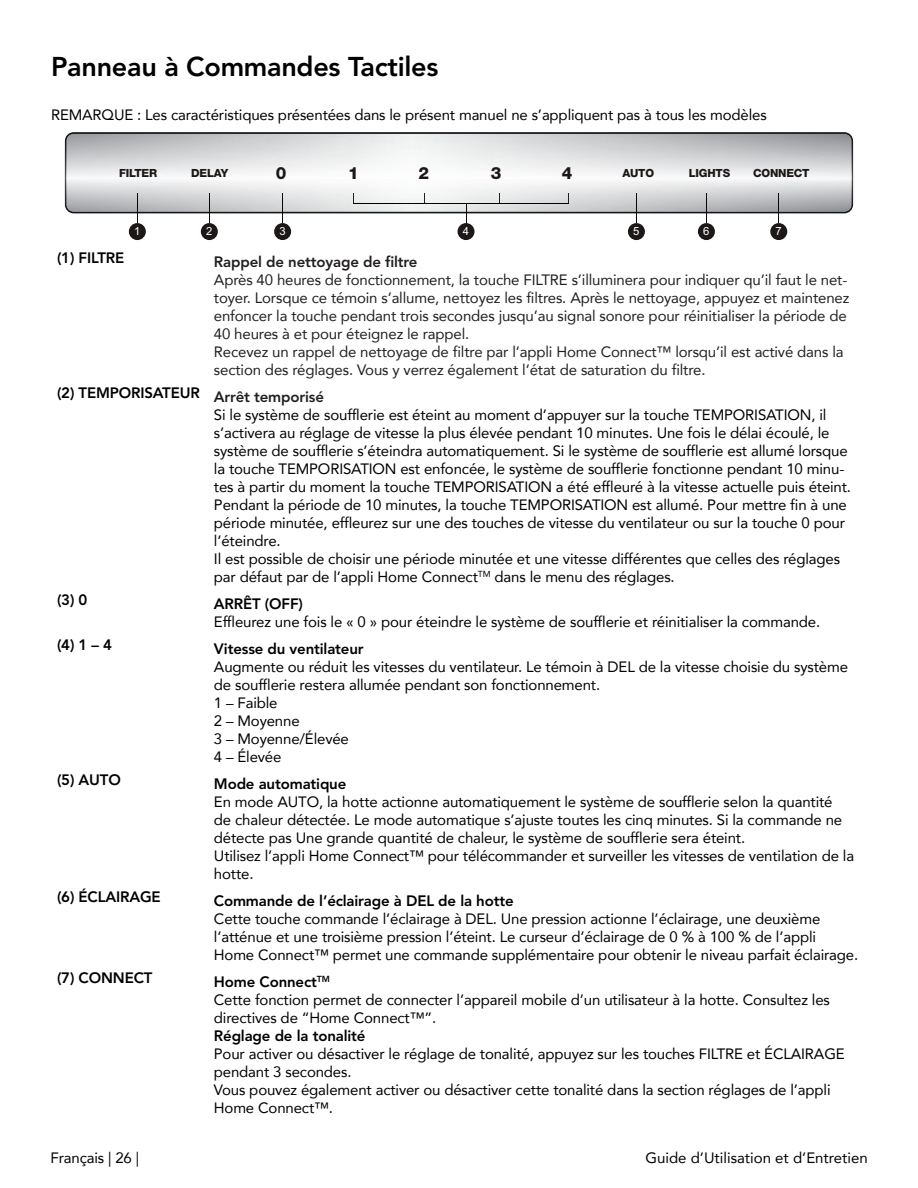
<style>
.page{position:relative;width:918px;height:1188px;background:#fff}
.page>*{position:absolute;margin:0;border:0;box-sizing:border-box;transform-origin:0 0}
.t1{font:800 27px "Avenir LT Std";letter-spacing:-.01em;color:#000}
.t2{font:800 16.8px "Helvetica Neue LT Std";color:#1d1818}
.t3{font:15px/18px "Avenir";letter-spacing:-.01em;color:#000}
.t4{font:15px/18px "Avenir";letter-spacing:-.01em;color:#231f20}
.t5{font:800 15px "Avenir LT Std";letter-spacing:-.01em;color:#000}
.t6{font:800 15px "Avenir LT Std";letter-spacing:-.01em;color:#231f20}
.t7{font:800 11.25px "Helvetica Neue LT Std";letter-spacing:-.015em;color:#1d1818}
.t8{font:11.25px "Arial";color:#fff}
.s1{color:#231f20}
</style>
<div class="page">
<svg style="left:66px;top:133px;width:786px;height:80px"></svg>
<hr style="left:353px;top:203px;width:216px;height:1px;background:#000001">
<svg style="left:466px;top:204px;width:1px;height:19px"></svg>
<hr style="left:282px;top:193px;width:1px;height:30px;background:#050504">
<hr style="left:636px;top:193px;width:1px;height:30px;background:#050504">
<hr style="left:706px;top:193px;width:1px;height:30px;background:#050504">
<hr style="left:778px;top:193px;width:1px;height:30px;background:#050504">
<hr style="left:209px;top:193px;width:1px;height:30px;background:#050504">
<hr style="left:137px;top:193px;width:1px;height:30px;background:#050504">
<div style="left:458px;top:223px;width:17px;height:17px;background:#1d1818;border-radius:50%"></div>
<div style="left:274px;top:223px;width:17px;height:17px;background:#1d1818;border-radius:50%"></div>
<div style="left:628px;top:223px;width:17px;height:17px;background:#1d1818;border-radius:50%"></div>
<div style="left:698px;top:223px;width:17px;height:17px;background:#1d1818;border-radius:50%"></div>
<div style="left:770px;top:223px;width:17px;height:17px;background:#1d1818;border-radius:50%"></div>
<div style="left:201px;top:223px;width:17px;height:17px;background:#1d1818;border-radius:50%"></div>
<div style="left:129px;top:223px;width:17px;height:17px;background:#1d1818;border-radius:50%"></div>
<h1 class="t1" style="left:51px;top:50px;width:389px">Panneau à Commandes Tactiles</h1>
<p class="t3" style="left:51px;top:106px;width:717px">REMARQUE : Les caractéristiques présentées dans le présent manuel ne s’appliquent pas à tous les modèles</p>
<p class="t7" style="left:119px;top:166px;width:40px">FILTER</p>
<p class="t7" style="left:191px;top:166px;width:39px">DELAY</p>
<p class="t2" style="left:276px;top:163px;width:12px">0</p>
<p class="t2" style="left:348px;top:163px;width:12px">1</p>
<p class="t2" style="left:418px;top:163px;width:12px">2</p>
<p class="t2" style="left:491px;top:163px;width:12px">3</p>
<p class="t2" style="left:562px;top:163px;width:12px">4</p>
<p class="t7" style="left:622px;top:166px;width:33px">AUTO</p>
<p class="t7" style="left:689px;top:166px;width:43px">LIGHTS</p>
<p class="t7" style="left:753px;top:166px;width:58px">CONNECT</p>
<p class="t8" style="left:134px;top:223px;width:8px">1</p>
<p class="t8" style="left:206px;top:223px;width:8px">2</p>
<p class="t8" style="left:279px;top:223px;width:8px">3</p>
<p class="t8" style="left:463px;top:223px;width:8px">4</p>
<p class="t8" style="left:633px;top:223px;width:8px">5</p>
<p class="t8" style="left:703px;top:223px;width:8px">6</p>
<p class="t8" style="left:776px;top:223px;width:8px">7</p>
<p class="t5" style="left:57px;top:249px;width:69px">(1) FILTRE</p>
<p class="t6" style="left:214px;top:253px;width:205px">Rappel de nettoyage de filtre</p>
<p class="t4" style="left:214px;top:270px;width:637px">Après 40 heures de fonctionnement, la touche FILTRE s’illuminera pour indiquer qu’il faut le net&shy;toyer. Lorsque ce témoin s’allume, nettoyez les filtres. Après le nettoyage, appuyez et maintenez enfoncer la touche pendant trois secondes jusqu’au signal sonore pour réinitialiser la période de 40 heures à et pour éteignez le rappel.<br>Recevez un rappel de nettoyage de filtre par l’appli Home Connect™ lorsqu’il est activé dans la section des réglages. Vous y verrez également l’état de saturation du filtre.</p>
<p class="t5" style="left:57px;top:384px;width:269px">(2) TEMPORISATEUR <span class="s1">Arrêt temporisé</span></p>
<p class="t3" style="left:214px;top:405px;width:639px">Si le système de soufflerie est éteint au moment d’appuyer sur la touche TEMPORISATION, il s’activera au réglage de vitesse la plus élevée pendant 10 minutes. Une fois le délai écoulé, le système de soufflerie s’éteindra automatiquement. Si le système de soufflerie est allumé lorsque la touche TEMPORISATION est enfoncée, le système de soufflerie fonctionne pendant 10 minu&shy;tes à partir du moment la touche TEMPORISATION a été effleuré à la vitesse actuelle puis éteint.<br>Pendant la période de 10 minutes, la touche TEMPORISATION est allumé. Pour mettre fin à une période minutée, effleurez sur une des touches de vitesse du ventilateur ou sur la touche 0 pour l’éteindre.<br>Il est possible de choisir une période minutée et une vitesse différentes que celles des réglages par défaut par de l’appli Home Connect<sup>TM</sup> dans le menu des réglages.</p>
<p class="t5" style="left:57px;top:591px;width:32px">(3) 0</p>
<p class="t5" style="left:214px;top:595px;width:91px">ARRÊT (OFF)</p>
<p class="t3" style="left:214px;top:612px;width:608px">Effleurez une fois le « 0 » pour éteindre le système de soufflerie et réinitialiser la commande.</p>
<p class="t5" style="left:57px;top:636px;width:57px">(4) 1 – 4</p>
<p class="t5" style="left:214px;top:640px;width:151px">Vitesse du ventilateur</p>
<p class="t3" style="left:214px;top:657px;width:636px">Augmente ou réduit les vitesses du ventilateur. Le témoin à DEL de la vitesse choisie du système de soufflerie restera allumée pendant son fonctionnement.<br>1 – Faible<br>2 – Moyenne<br>3 – Moyenne/Élevée<br>4 – Élevée</p>
<p class="t5" style="left:57px;top:771px;width:65px">(5) AUTO</p>
<p class="t5" style="left:214px;top:775px;width:134px">Mode automatique</p>
<p class="t3" style="left:214px;top:792px;width:642px">En mode AUTO, la hotte actionne automatiquement le système de soufflerie selon la quantité<br>de chaleur détectée. Le mode automatique s’ajuste toutes les cinq minutes. Si la commande ne détecte pas Une grande quantité de chaleur, le système de soufflerie sera éteint.<br>Utilisez l’appli Home Connect™ pour télécommander et surveiller les vitesses de ventilation de la hotte.</p>
<p class="t5" style="left:57px;top:888px;width:105px">(6) ÉCLAIRAGE</p>
<p class="t5" style="left:214px;top:892px;width:301px">Commande de l’éclairage à DEL de la hotte</p>
<p class="t3" style="left:214px;top:909px;width:646px">Cette touche commande l’éclairage à DEL. Une pression actionne l’éclairage, une deuxième l’atténue et une troisième pression l’éteint. Le curseur d’éclairage de 0 % à 100 % de l’appli<br>Home Connect™ permet une commande supplémentaire pour obtenir le niveau parfait éclairage.</p>
<p class="t5" style="left:57px;top:969px;width:97px">(7) CONNECT</p>
<p class="t5" style="left:214px;top:973px;width:117px">Home Connect<sup>TM</sup></p>
<p class="t3" style="left:214px;top:990px;width:618px">Cette fonction permet de connecter l’appareil mobile d’un utilisateur à la hotte. Consultez les directives de “Home Connect™”.</p>
<p class="t5" style="left:214px;top:1027px;width:153px">Réglage de la tonalité</p>
<p class="t3" style="left:214px;top:1044px;width:632px">Pour activer ou désactiver le réglage de tonalité, appuyez sur les touches FILTRE et ÉCLAIRAGE pendant 3 secondes.<br>Vous pouvez également activer ou désactiver cette tonalité dans la section réglages de l’appli Home Connect™.</p>
<p class="t3" style="left:51px;top:1148px;width:90px">Français | 26 |</p>
<p class="t3" style="left:645px;top:1148px;width:224px">Guide d’Utilisation et d’Entretien</p>
</div>
